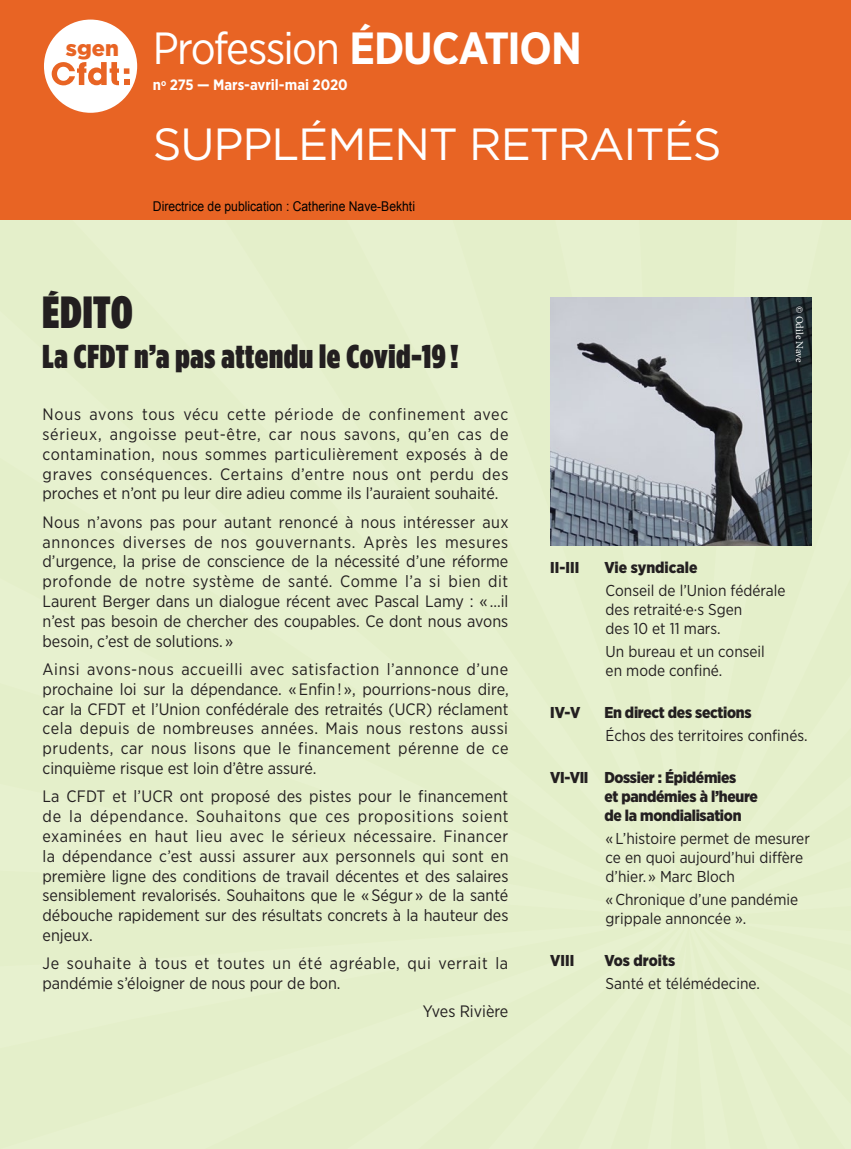
<style>
.page{position:relative;width:851px;height:1149px;background:#fff}
.page>*{position:absolute;margin:0;border:0;box-sizing:border-box;transform-origin:0 0}
.t1{font:45px "Gotham Narrow";letter-spacing:-.04em;color:#fff}
.t2{font:45px "Gotham";letter-spacing:-.025em;color:#fff}
.t3{font:900 45px "Gotham Condensed";letter-spacing:.015em;color:#231f20}
.t4{font:900 33px "Gotham Condensed";letter-spacing:.02em;color:#231f20}
.t5{font:16.5px/19.8px "Gotham Narrow";color:#231f20;text-align:justify}
.t6{font:16.5px/19.8px "Gotham Narrow";letter-spacing:.025em;color:#231f20}
.t7{font:15.75px/18.9px "Gotham Narrow";color:#231f20}
.t8{font:900 15.75px/18.9px "Gotham Narrow";letter-spacing:-.02em;color:#231f20}
.t9{font:900 15.75px "Gotham Narrow";color:#231f20}
.t10{font:700 15px "Gotham Narrow";color:#fff}
.t11{font:13.5px "Arial";color:#000;scale:.9 1}
.t12{font:10.5px "Minion Pro";color:#fff}
.s1{font-weight:700}
</style>
<div class="page">
<div style="left:0;top:219px;width:850px;height:929px;background:#e4efca"></div>
<div style="left:0;top:0;width:850px;height:219px;background:#e86424"></div>
<div style="left:44px;top:20px;width:93px;height:93px;background:#fff;border-radius:50%"></div>
<svg style="left:52px;top:62px;width:77px;height:23px"></svg>
<img style="left:550px;top:297px;width:260px;height:248px">
<h1 class="t1" style="left:66px;top:20px;width:517px"><sup>sgen</sup> Profession <span class="s1">ÉDUCATION</span></h1>
<p class="t10" style="left:153px;top:75px;width:196px">n<sup>o</sup> 275 — Mars-avril-mai 2020</p>
<h1 class="t2" style="left:153px;top:115px;width:570px">SUPPLÉMENT RETRAITÉS</h1>
<p class="t11" style="left:153px;top:197px;width:293px">Directrice de publication : Catherine Nave-Bekhti</p>
<h1 class="t3" style="left:43px;top:285px;width:92px">ÉDITO</h1>
<h2 class="t4" style="left:43px;top:336px;width:417px">La CFDT n’a pas attendu le Covid-19 !</h2>
<p class="t5" style="left:43px;top:404px;width:467px">Nous avons tous vécu cette période de confinement avec sérieux, angoisse peut-être, car nous savons, qu’en cas de contamination, nous sommes particulièrement exposés à de graves conséquences. Certains d’entre nous ont perdu des proches et n’ont pu leur dire adieu comme ils l’auraient souhaité.</p>
<p class="t5" style="left:43px;top:511px;width:467px">Nous n’avons pas pour autant renoncé à nous intéresser aux annonces diverses de nos gouvernants. Après les mesures d’urgence, la prise de conscience de la nécessité d’une réforme profonde de notre système de santé. Comme l’a si bien dit Laurent Berger dans un dialogue récent avec Pascal Lamy : « …il n’est pas besoin de chercher des coupables. Ce dont nous avons besoin, c’est de solutions. »</p>
<p class="t5" style="left:43px;top:658px;width:467px">Ainsi avons-nous accueilli avec satisfaction l’annonce d’une prochaine loi sur la dépendance. « Enfin ! », pourrions-nous dire, car la CFDT et l’Union confédérale des retraités (UCR) réclament cela depuis de nombreuses années. Mais nous restons aussi prudents, car nous lisons que le financement pérenne de ce cinquième risque est loin d’être assuré.</p>
<p class="t5" style="left:43px;top:786px;width:467px">La CFDT et l’UCR ont proposé des pistes pour le financement de la dépendance. Souhaitons que ces propositions soient examinées en haut lieu avec le sérieux nécessaire. Financer la dépendance c’est aussi assurer aux personnels qui sont en première ligne des conditions de travail décentes et des salaires sensiblement revalorisés. Souhaitons que le « Ségur » de la santé débouche rapidement sur des résultats concrets à la hauteur des enjeux.</p>
<p class="t6" style="left:43px;top:953px;width:467px">Je souhaite à tous et toutes un été agréable, qui verrait la pandémie s’éloigner de nous pour de bon.</p>
<p class="t5" style="left:422px;top:1001px;width:87px">Yves Rivière</p>
<p class="t12" style="left:806px;top:306px;width:58px;rotate:90deg">© Odile Nave</p>
<p class="t8" style="left:550px;top:557px;width:30px">II-III</p>
<p class="t9" style="left:604px;top:556px;width:95px">Vie syndicale</p>
<p class="t7" style="left:605px;top:580px;width:181px">Conseil de l’Union fédérale des retraité·e·s Sgen<br>des 10 et 11 mars.</p>
<p class="t7" style="left:605px;top:641px;width:161px">Un bureau et un conseil en mode confiné.</p>
<p class="t8" style="left:550px;top:702px;width:32px">IV-V</p>
<p class="t8" style="left:604px;top:702px;width:149px">En direct des sections</p>
<p class="t7" style="left:605px;top:725px;width:203px">Échos des territoires confinés.</p>
<p class="t8" style="left:604px;top:767px;width:155px;text-indent:-54px">VI-VII Dossier : Épidémies<br>et pandémies à l’heure de la mondialisation</p>
<p class="t7" style="left:605px;top:828px;width:206px">« L’histoire permet de mesurer ce en quoi aujourd’hui diffère d’hier. » Marc Bloch</p>
<p class="t7" style="left:605px;top:889px;width:194px">« Chronique d’une pandémie grippale annoncée ».</p>
<p class="t8" style="left:550px;top:950px;width:26px">VIII</p>
<p class="t9" style="left:604px;top:949px;width:72px">Vos droits</p>
<p class="t7" style="left:605px;top:973px;width:156px">Santé et télémédecine.</p>
</div>
